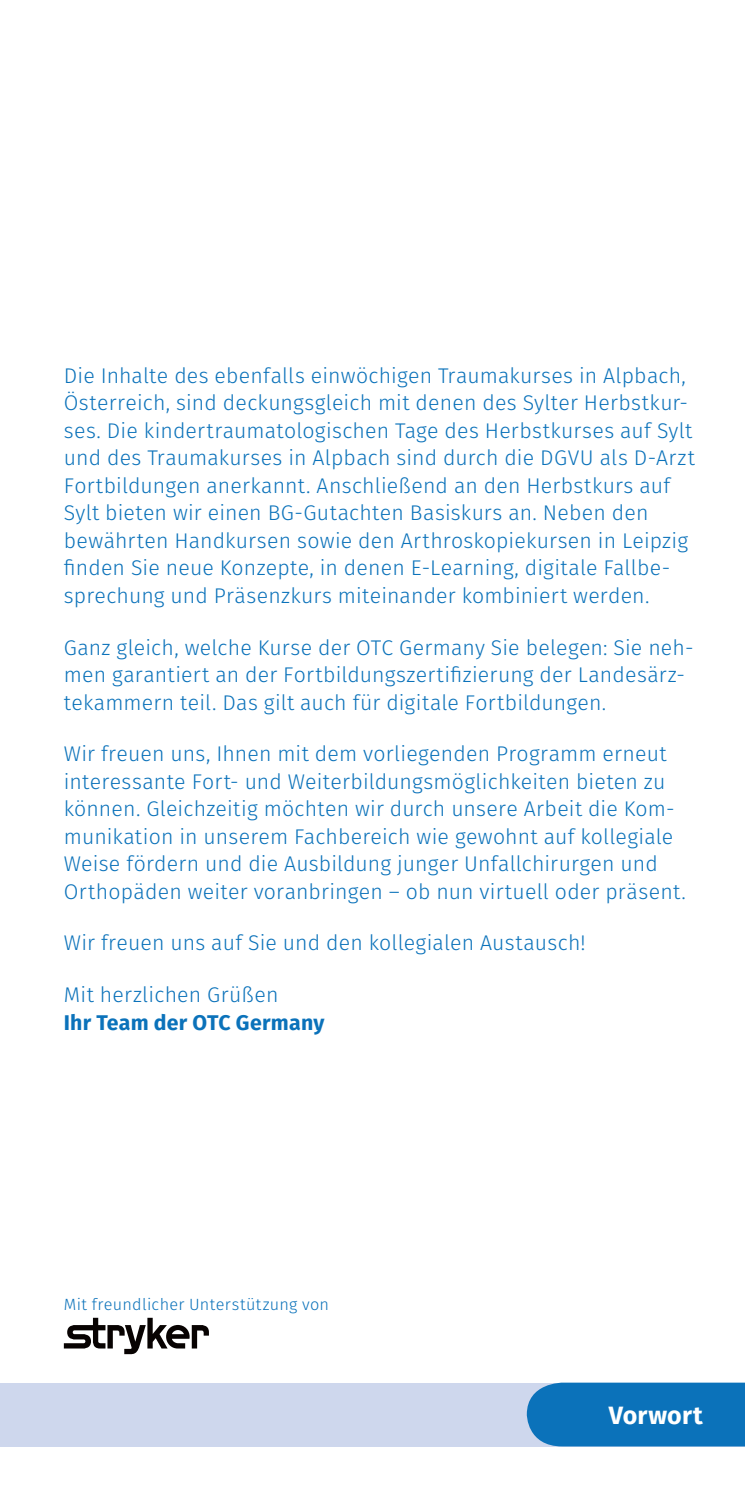
<style>
.page{position:relative;width:745px;height:1489px;background:#fff}
.page>*{position:absolute;margin:0;border:0;box-sizing:border-box;transform-origin:0 0}
.t1{font:700 25px "Fira Sans";letter-spacing:.005em;color:#fff}
.t2{font:300 21.25px/27.5px "Fira Sans";letter-spacing:.01em;color:#0b72ba}
.t3{font:700 21.25px "Fira Sans";letter-spacing:.01em;color:#0b72ba}
.t4{font:300 16.25px "Fira Sans";letter-spacing:.02em;color:#0b72ba}
</style>
<div class="page">
<div style="left:0;top:1382px;width:744px;height:64px;background:#ced7ed"></div>
<div style="left:526px;top:1382px;width:218px;height:64px;background:#0b72ba"></div>
<svg style="left:64px;top:1317px;width:145px;height:36px"></svg>
<p class="t2" style="left:64px;top:361px;width:632px">Die Inhalte des ebenfalls einwöchigen Traumakurses in Alpbach, Österreich, sind deckungsgleich mit denen des Sylter Herbstkur&shy;ses. Die kindertraumatologischen Tage des Herbstkurses auf Sylt und des Traumakurses in Alpbach sind durch die DGVU als D-Arzt Fortbildungen anerkannt. Anschließend an den Herbstkurs auf Sylt bieten wir einen BG-Gutachten Basiskurs an. Neben den bewährten Handkursen sowie den Arthroskopiekursen in Leipzig finden Sie neue Konzepte, in denen E-Learning, digitale Fallbe&shy;sprechung und Präsenzkurs miteinander kombiniert werden.</p>
<p class="t2" style="left:64px;top:633px;width:630px">Ganz gleich, welche Kurse der OTC Germany Sie belegen: Sie neh&shy;men garantiert an der Fortbildungszertifizierung der Landesärz&shy;tekammern teil. Das gilt auch für digitale Fortbildungen.</p>
<p class="t2" style="left:64px;top:740px;width:623px">Wir freuen uns, Ihnen mit dem vorliegenden Programm erneut interessante Fort- und Weiterbildungsmöglichkeiten bieten zu können. Gleichzeitig möchten wir durch unsere Arbeit die Kom&shy;munikation in unserem Fachbereich wie gewohnt auf kollegiale Weise fördern und die Ausbildung junger Unfallchirurgen und Orthopäden weiter voranbringen – ob nun virtuell oder präsent.</p>
<p class="t2" style="left:64px;top:929px;width:523px">Wir freuen uns auf Sie und den kollegialen Austausch!</p>
<p class="t2" style="left:64px;top:980px;width:216px">Mit herzlichen Grüßen</p>
<p class="t3" style="left:64px;top:1004px;width:262px">Ihr Team der OTC Germany</p>
<p class="t4" style="left:64px;top:1292px;width:266px">Mit freundlicher Unterstützung von</p>
<p class="t1" style="left:608px;top:1394px;width:95px">Vorwort</p>
</div>
